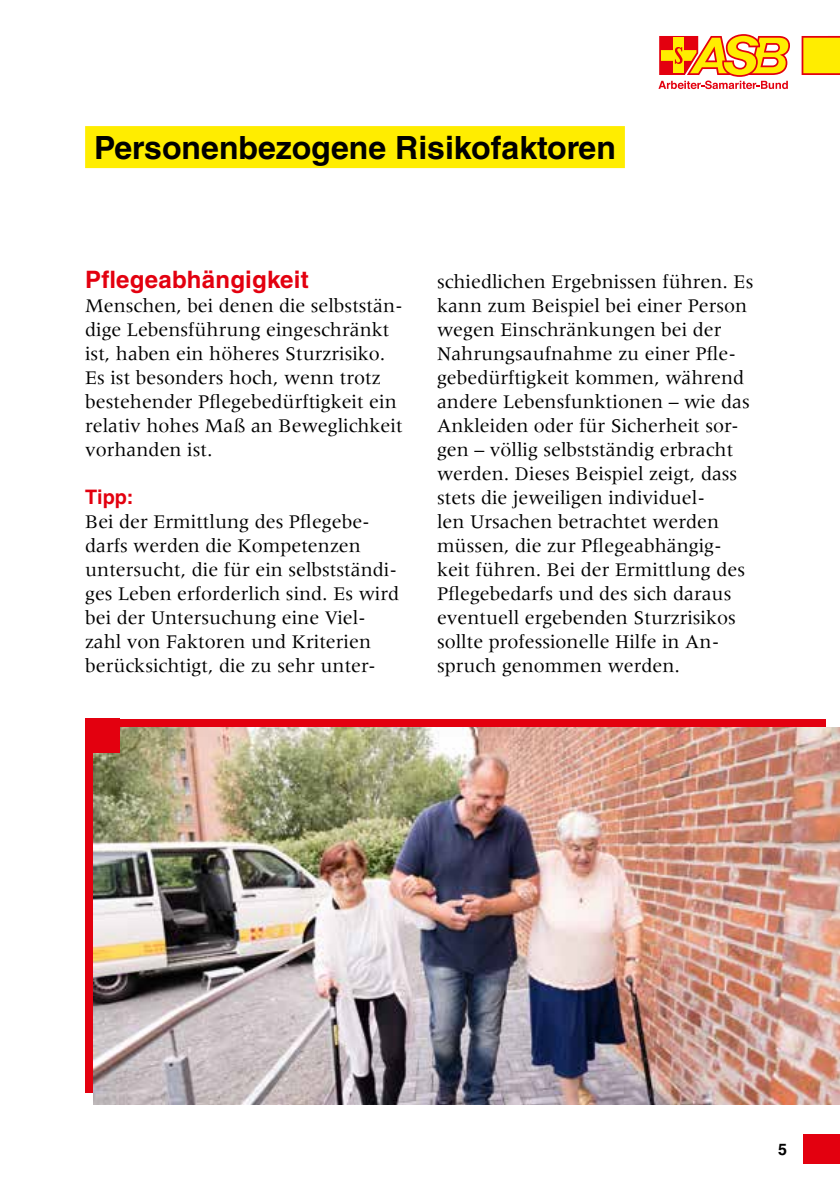
<style>
.page{position:relative;width:840px;height:1191px;background:#fff}
.page>*{position:absolute;margin:0;border:0;box-sizing:border-box;transform-origin:0 0}
.t1{font:700 32px "Helvetica LT Std";color:#000}
.t2{font:700 24px "Helvetica LT Std";letter-spacing:.01em;color:#e3000f}
.t3{font:20px/24px "Meridien LT Std";color:#000}
.t4{font:700 20px "Helvetica LT Std";color:#e3000f}
.t5{font:700 16px "Helvetica LT Std";color:#000}
</style>
<div class="page">
<div style="left:802px;top:1134px;width:37px;height:30px;background:#e3000f"></div>
<svg style="left:658px;top:34px;width:131px;height:55px"></svg>
<svg style="left:801px;top:36px;width:38px;height:39px"></svg>
<div style="left:85px;top:126px;width:539px;height:42px;background:#ffed00"></div>
<div style="left:85px;top:719px;width:740px;height:373px;background:#e3000f"></div>
<img style="left:94px;top:727px;width:745px;height:377px">
<div style="left:85px;top:719px;width:34px;height:34px;background:#e3000f"></div>
<h1 class="t1" style="left:94px;top:128px;width:523px">Personenbezogene Risikofaktoren</h1>
<p class="t2" style="left:85px;top:265px;width:225px">Pflegeabhängigkeit</p>
<p class="t3" style="left:85px;top:294px;width:319px">Menschen, bei denen die selbststän&shy;dige Lebensführung eingeschränkt ist, haben ein höheres Sturzrisiko.<br>Es ist besonders hoch, wenn trotz bestehender Pflegebedürftigkeit ein relativ hohes Maß an Beweglichkeit vorhanden ist.</p>
<p class="t4" style="left:85px;top:485px;width:50px">Tipp:</p>
<p class="t3" style="left:85px;top:510px;width:315px">Bei der Ermittlung des Pflegebe&shy;darfs werden die Kompetenzen untersucht, die für ein selbstständi&shy;ges Leben erforderlich sind. Es wird bei der Untersuchung eine Viel&shy;zahl von Faktoren und Kriterien berücksichtigt, die zu sehr unter-</p>
<p class="t3" style="left:437px;top:270px;width:318px">schiedlichen Ergebnissen führen. Es kann zum Beispiel bei einer Person wegen Einschränkungen bei der Nahrungsaufnahme zu einer Pfle&shy;gebedürftigkeit kommen, während andere Lebensfunktionen – wie das Ankleiden oder für Sicherheit sor&shy;gen – völlig selbstständig erbracht werden. Dieses Beispiel zeigt, dass stets die jeweiligen individuel-<br>len Ursachen betrachtet werden müssen, die zur Pflegeabhängig&shy;keit führen. Bei der Ermittlung des Pflegebedarfs und des sich daraus eventuell ergebenden Sturzrisikos sollte professionelle Hilfe in An&shy;spruch genommen werden.</p>
<p class="t5" style="left:777px;top:1139px;width:10px">5</p>
</div>
